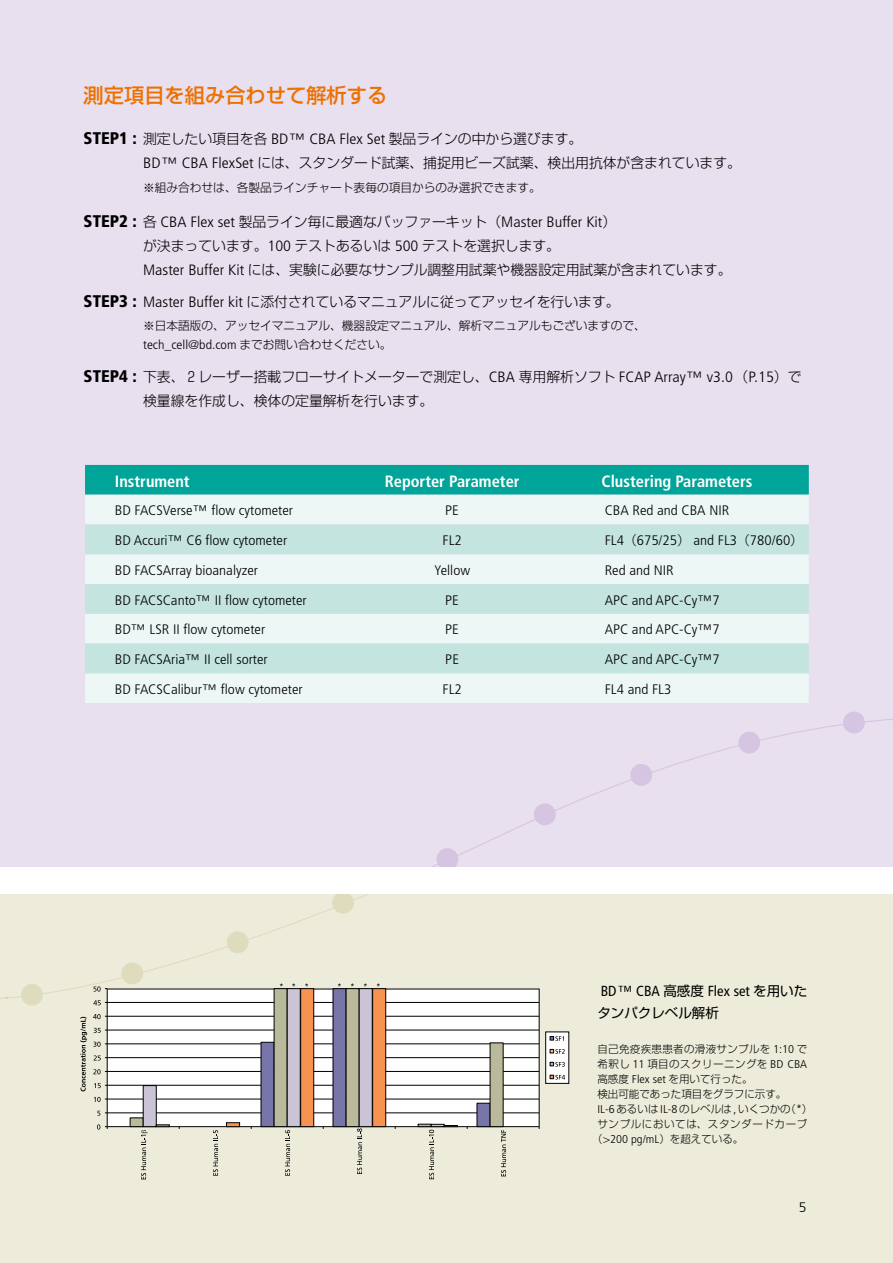
<style>
.page{position:relative;width:893px;height:1263px;background:#fff}
.page>*{position:absolute;margin:0;border:0;box-sizing:border-box;transform-origin:0 0}
.t1{font:500 20.25px "Shin Go";color:#ed7100}
.t2{font:700 condensed 16.35px "Frutiger";color:#fff}
.t3{font:300 condensed 14.85px "Frutiger";color:#000;scale:1.1 1}
.t4{font:condensed 14.55px "Frutiger";color:#000}
.t5{font:300 13.8px/24px "Shin Go";color:#000}
.t6{font:300 condensed 13.8px "Frutiger";color:#000;scale:1.1 1}
.t7{font:300 13.8px "Frutiger";color:#000}
.t8{font:13.5px "Shin Go";color:#000}
.t9{font:300 condensed 12.6px "Frutiger";color:#000;scale:1.1 1}
.t10{font:300 11.7px "Shin Go";color:#000}
.t11{font:300 10.5px "Shin Go";color:#000}
.t12{font:300 10.5px "Shin Go";letter-spacing:.03em;color:#000}
.t13{font:300 10.5px "Shin Go";letter-spacing:.06em;color:#000}
.s1{font-family:"Frutiger";font-weight:900;font-stretch:condensed;font-size:16.8px}
.s2{font-family:"Frutiger";font-stretch:condensed;font-size:14.85px}
.s3{font-weight:900;font-size:16.8px}
.s4{font-family:"Shin Go";font-stretch:normal;font-size:13.8px}
.s5{font-family:"Shin Go";font-stretch:normal;font-size:11.7px}
.s6{font-family:"Shin Go";font-stretch:normal;font-size:12.75px}
.s7{font-family:"Shin Go";font-stretch:normal;font-size:13.5px}
.s8{font-family:"Frutiger";font-stretch:condensed;font-size:11.4px}
</style>
<div class="page">
<div style="left:0;top:880px;width:893px;height:383px;background:#edecda"></div>
<div style="left:0;top:0;width:893px;height:872px;background:#e8dfef"></div>
<svg style="left:0;top:867px;width:4px;height:132px"></svg>
<svg style="left:4px;top:719px;width:889px;height:280px"></svg>
<svg style="left:842px;top:711px;width:24px;height:24px"></svg>
<svg style="left:737px;top:731px;width:24px;height:24px"></svg>
<svg style="left:225px;top:931px;width:25px;height:23px"></svg>
<svg style="left:20px;top:983px;width:24px;height:23px"></svg>
<svg style="left:629px;top:763px;width:24px;height:24px"></svg>
<svg style="left:533px;top:803px;width:24px;height:23px"></svg>
<svg style="left:435px;top:847px;width:25px;height:24px"></svg>
<svg style="left:331px;top:891px;width:24px;height:24px"></svg>
<div style="left:85px;top:465px;width:724px;height:30px;background:#00a498"></div>
<div style="left:85px;top:495px;width:724px;height:208px;background:#edf7f6"></div>
<svg style="left:85px;top:524px;width:724px;height:149px;fill:#c4e4e0"></svg>
<div style="left:107px;top:989px;width:432px;height:138px;background:#fff"></div>
<div style="left:546px;top:1032px;width:23px;height:51px;background:#fff"></div>
<div style="left:545px;top:1031px;width:24px;height:53px;border:1px solid #000"></div>
<hr style="left:107px;top:989px;width:1px;height:138px;background:#010101">
<hr style="left:539px;top:989px;width:1px;height:138px;background:#010101">
<hr style="left:105px;top:1112px;width:434px;height:1px;background:#010101">
<hr style="left:105px;top:1099px;width:434px;height:1px;background:#010101">
<hr style="left:105px;top:1085px;width:434px;height:1px;background:#010101">
<hr style="left:105px;top:1071px;width:434px;height:1px;background:#010101">
<hr style="left:105px;top:1057px;width:434px;height:1px;background:#010101">
<hr style="left:105px;top:1043px;width:434px;height:1px;background:#010101">
<hr style="left:105px;top:1030px;width:434px;height:1px;background:#010101">
<hr style="left:105px;top:1016px;width:434px;height:1px;background:#010101">
<hr style="left:105px;top:1002px;width:434px;height:1px;background:#010101">
<hr style="left:107px;top:1126px;width:432px;height:1px;background:#010101">
<hr style="left:107px;top:989px;width:432px;height:1px;background:#010101">
<svg style="left:97px;top:1124px;width:11px;height:5px"></svg>
<svg style="left:97px;top:1111px;width:3px;height:5px"></svg>
<svg style="left:94px;top:1097px;width:7px;height:5px"></svg>
<svg style="left:94px;top:1083px;width:7px;height:5px"></svg>
<svg style="left:93px;top:1069px;width:8px;height:5px"></svg>
<svg style="left:94px;top:1055px;width:7px;height:5px"></svg>
<svg style="left:93px;top:1042px;width:8px;height:5px"></svg>
<svg style="left:94px;top:1028px;width:7px;height:5px"></svg>
<svg style="left:93px;top:1014px;width:8px;height:5px"></svg>
<svg style="left:93px;top:1000px;width:8px;height:5px"></svg>
<svg style="left:94px;top:986px;width:13px;height:5px"></svg>
<svg style="left:501px;top:1130px;width:5px;height:46px"></svg>
<svg style="left:80px;top:1017px;width:7px;height:74px"></svg>
<svg style="left:550px;top:1036px;width:14px;height:5px"></svg>
<svg style="left:550px;top:1049px;width:15px;height:5px"></svg>
<svg style="left:550px;top:1062px;width:15px;height:5px"></svg>
<svg style="left:550px;top:1075px;width:15px;height:4px"></svg>
<svg style="left:491px;top:988px;width:13px;height:139px"></svg>
<svg style="left:120px;top:962px;width:371px;height:217px"></svg>
<h1 class="t1" style="left:84px;top:82px;width:305px">測定項目を組み合わせて解析する</h1>
<p class="t5" style="left:143px;top:126px;width:599px;text-indent:-60px"><span class="s1">STEP1 :</span> 測定したい項目を各 <span class="s2">BD™ CBA Flex Set</span> 製品ラインの中から選びます。<br><span class="s2">BD™ CBA FlexSet</span> には、スタンダード試薬、捕捉用ビーズ試薬、検出用抗体が含まれています。</p>
<p class="t10" style="left:143px;top:180px;width:399px">※組み合わせは、各製品ラインチャート表毎の項目からのみ選択できます。</p>
<p class="t3" style="left:84px;top:213px;width:486px"><span class="s3">STEP2 :</span> <span class="s4">各</span> CBA Flex set <span class="s4">製品ライン毎に最適なバッファーキット（</span>Master Buffer Kit<span class="s4">）</span></p>
<p class="t5" style="left:143px;top:233px;width:590px">が決まっています。<span class="s2">100</span> テストあるいは <span class="s2">500</span> テストを選択します。<br><span class="s2">Master Buffer Kit</span> には、実験に必要なサンプル調整用試薬や機器設定用試薬が含まれています。</p>
<p class="t5" style="left:84px;top:289px;width:538px"><span class="s1">STEP3 :</span> <span class="s2">Master Buffer kit</span> に添付されているマニュアルに従ってアッセイを行います。</p>
<p class="t10" style="left:143px;top:318px;width:504px">※日本語版の、アッセイマニュアル、機器設定マニュアル、解析マニュアルもございますので、</p>
<p class="t9" style="left:143px;top:338px;width:227px">tech_cell@bd.com <span class="s5">までお問い合わせください。</span></p>
<p class="t5" style="left:143px;top:364px;width:660px;text-indent:-60px"><span class="s1">STEP4 :</span> 下表、２レーザー搭載フローサイトメーターで測定し、<span class="s2">CBA</span> 専用解析ソフト <span class="s2">FCAP Array™ v3.0</span>（<span class="s2">P.15</span>）で検量線を作成し、検体の定量解析を行います。</p>
<p class="t2" style="left:115px;top:471px;width:76px">Instrument</p>
<p class="t2" style="left:385px;top:471px;width:136px">Reporter Parameter</p>
<p class="t2" style="left:602px;top:471px;width:152px">Clustering Parameters</p>
<p class="t6" style="left:115px;top:503px;width:164px">BD FACSVerse™ flow cytometer</p>
<p class="t6" style="left:445px;top:503px;width:14px">PE</p>
<p class="t6" style="left:605px;top:503px;width:115px">CBA Red and CBA NIR</p>
<p class="t6" style="left:115px;top:532px;width:158px">BD Accuri™ C6 flow cytometer</p>
<p class="t6" style="left:442px;top:532px;width:19px">FL2</p>
<p class="t6" style="left:605px;top:532px;width:182px">FL4<span class="s6">（</span>675/25<span class="s6">）</span> and FL3<span class="s6">（</span>780/60<span class="s6">）</span></p>
<p class="t6" style="left:115px;top:562px;width:132px">BD FACSArray bioanalyzer</p>
<p class="t6" style="left:434px;top:562px;width:34px">Yellow</p>
<p class="t6" style="left:605px;top:562px;width:64px">Red and NIR</p>
<p class="t6" style="left:115px;top:592px;width:176px">BD FACSCanto™ II flow cytometer</p>
<p class="t6" style="left:445px;top:592px;width:14px">PE</p>
<p class="t6" style="left:605px;top:592px;width:106px">APC and APC-Cy™7</p>
<p class="t6" style="left:115px;top:622px;width:138px">BD™ LSR II flow cytometer</p>
<p class="t6" style="left:445px;top:622px;width:14px">PE</p>
<p class="t6" style="left:605px;top:622px;width:106px">APC and APC-Cy™7</p>
<p class="t6" style="left:115px;top:651px;width:141px">BD FACSAria™ II cell sorter</p>
<p class="t6" style="left:445px;top:651px;width:14px">PE</p>
<p class="t6" style="left:605px;top:651px;width:106px">APC and APC-Cy™7</p>
<p class="t6" style="left:115px;top:681px;width:172px">BD FACSCalibur™ flow cytometer</p>
<p class="t6" style="left:442px;top:681px;width:19px">FL2</p>
<p class="t6" style="left:605px;top:681px;width:62px">FL4 and FL3</p>
<p class="t4" style="left:601px;top:982px;width:208px">BD™ CBA <span class="s7">高感度</span> Flex set <span class="s7">を用いた</span></p>
<p class="t8" style="left:597px;top:1004px;width:123px">タンパクレベル解析</p>
<p class="t12" style="left:597px;top:1042px;width:211px">自己免疫疾患患者の滑液サンプルを <span class="s8">1:10</span> で</p>
<p class="t12" style="left:597px;top:1057px;width:211px">希釈し <span class="s8">11</span> 項目のスクリーニングを <span class="s8">BD CBA</span></p>
<p class="t11" style="left:597px;top:1072px;width:157px">高感度 <span class="s8">Flex set</span> を用いて行った。</p>
<p class="t11" style="left:597px;top:1087px;width:190px">検出可能であった項目をグラフに示す。</p>
<p class="t11" style="left:597px;top:1102px;width:217px"><span class="s8">IL-6</span>あるいは <span class="s8">IL-8</span>のレベルは <span class="s8">,</span>いくつかの（<span class="s8">*</span>）</p>
<p class="t13" style="left:597px;top:1117px;width:211px">サンプルにおいては、スタンダードカーブ</p>
<p class="t12" style="left:592px;top:1132px;width:153px">（<span class="s8">&gt;200 pg/mL</span>）を超えている。</p>
<p class="t7" style="left:799px;top:1200px;width:9px">5</p>
</div>
